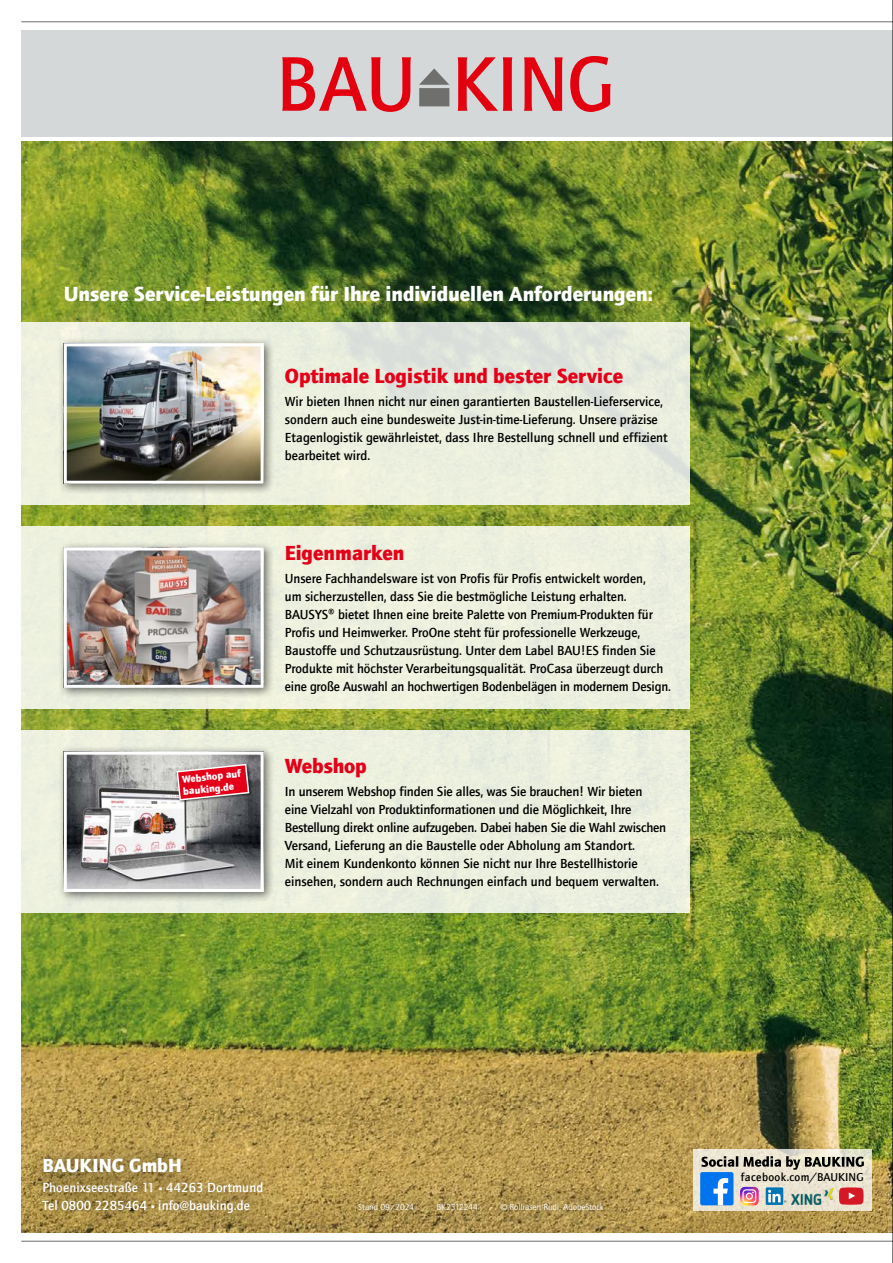
<style>
.page{position:relative;width:893px;height:1263px;background:#fff}
.page>*{position:absolute;margin:0;border:0;box-sizing:border-box;transform-origin:0 0}
.t1{font:900 21px "Quay Sans ITC Com";color:#fff}
.t2{font:900 21px "Quay Sans ITC Com";color:#e30018}
.t3{font:900 19.5px "Quay Sans ITC Com";letter-spacing:.005em;color:#fff}
.t4{font:500 13.5px/18px "Quay Sans ITC Com";color:#000}
.t5{font:500 13.5px/18px "Quay Sans ITC Com";letter-spacing:.005em;color:#fff}
.t6{font:500 11.7px "Quay Sans ITC Com";letter-spacing:.03em;color:#000}
.t7{font:900 10.35px/12px "Quay Sans ITC Com";color:#fff}
.t8{font:9px "Quay Sans ITC Com";color:#fff}
</style>
<div class="page">
<img style="left:21px;top:141px;width:871px;height:1091px">
<div style="left:21px;top:31px;width:872px;height:106px;background:#d5d8d8"></div>
<hr style="left:21px;top:21px;width:872px;height:1px;background:#717776">
<hr style="left:21px;top:1241px;width:872px;height:1px;background:#717776">
<hr style="left:892px;top:0;width:1px;height:1263px;background:#000">
<svg style="left:524px;top:57px;width:39px;height:54px"></svg>
<svg style="left:458px;top:57px;width:54px;height:54px"></svg>
<svg style="left:570px;top:56px;width:41px;height:56px"></svg>
<svg style="left:282px;top:57px;width:129px;height:55px"></svg>
<div style="left:419px;top:88px;width:30px;height:18px;background:#6f6f6e"></div>
<svg style="left:419px;top:68px;width:30px;height:17px"></svg>
<svg style="left:21px;top:322px;width:669px;height:183px;background:#e8ecdd"></svg>
<div style="left:58px;top:337px;width:217px;height:158px;background:#000;opacity:.55"></div>
<img style="left:68px;top:347px;width:192px;height:133px">
<div style="left:64px;top:343px;width:200px;height:141px;border:3px solid #fff"></div>
<div style="left:0;top:730px;width:690px;height:183px;background:#ecf0df"></div>
<div style="left:58px;top:746px;width:217px;height:157px;background:#000;opacity:.55"></div>
<img style="left:68px;top:756px;width:192px;height:132px">
<div style="left:64px;top:752px;width:200px;height:140px;border:3px solid #fff"></div>
<div style="left:176px;top:763px;width:76px;height:40px;background:#000;opacity:.6"></div>
<svg style="left:176px;top:763px;width:74px;height:38px;background:#cf3f4e"></svg>
<div style="left:339px;top:1182px;width:285px;height:51px;background:#000;opacity:.75"></div>
<svg style="left:693px;top:1149px;width:179px;height:62px;background:#e9e3d2"></svg>
<svg style="left:701px;top:1156px;width:163px;height:14px;background:#989486"></svg>
<img style="left:792px;top:1188px;width:41px;height:17px">
<svg style="left:839px;top:1187px;width:24px;height:18px"></svg>
<div style="left:766px;top:1187px;width:17px;height:18px;background:#0075b3"></div>
<svg style="left:768px;top:1190px;width:18px;height:13px"></svg>
<svg style="left:740px;top:1187px;width:19px;height:18px"></svg>
<div style="left:700px;top:1172px;width:33px;height:33px;background:#0074ef;border-radius:2px"></div>
<svg style="left:713px;top:1178px;width:15px;height:27px"></svg>
<div style="left:21px;top:1160px;width:263px;height:74px;background:#000;opacity:.75"></div>
<div style="left:21px;top:1137px;width:182px;height:58px;background:#000;opacity:.75"></div>
<div style="left:0;top:526px;width:690px;height:183px;background:#edf1df"></div>
<div style="left:58px;top:541px;width:217px;height:158px;background:#000;opacity:.55"></div>
<img style="left:68px;top:551px;width:192px;height:133px">
<div style="left:64px;top:547px;width:200px;height:141px;border:3px solid #fff"></div>
<h1 class="t1" style="left:64px;top:280px;width:591px">Unsere Service-Leistungen für Ihre individuellen Anforderungen:</h1>
<h1 class="t2" style="left:285px;top:362px;width:340px">Optimale Logistik und bester Service</h1>
<p class="t4" style="left:285px;top:392px;width:384px">Wir bieten Ihnen nicht nur einen garantierten Baustellen-Lieferservice, sondern auch eine bundesweite Just-in-time-Lieferung. Unsere präzise Etagenlogistik gewährleistet, dass Ihre Bestellung schnell und effizient bearbeitet wird.</p>
<p class="t7" style="left:181px;top:773px;width:61px;rotate:-6deg">Webshop auf bauking.de</p>
<h1 class="t2" style="left:285px;top:540px;width:121px">Eigenmarken</h1>
<p class="t4" style="left:285px;top:569px;width:388px">Unsere Fachhandelsware ist von Profis für Profis entwickelt worden,<br>um sicherzustellen, dass Sie die bestmögliche Leistung erhalten.<br>BAUSYS® bietet Ihnen eine breite Palette von Premium-Produkten für Profis und Heimwerker. ProOne steht für professionelle Werkzeuge, Baustoffe und Schutzausrüstung. Unter dem Label BAU!ES finden Sie Produkte mit höchster Verarbeitungsqualität. ProCasa überzeugt durch eine große Auswahl an hochwertigen Bodenbelägen in modernem Design.</p>
<h1 class="t2" style="left:285px;top:753px;width:83px">Webshop</h1>
<p class="t4" style="left:285px;top:782px;width:383px">In unserem Webshop finden Sie alles, was Sie brauchen! Wir bieten eine Vielzahl von Produktinformationen und die Möglichkeit, Ihre Bestellung direkt online aufzugeben. Dabei haben Sie die Wahl zwischen Versand, Lieferung an die Baustelle oder Abholung am Standort.<br>Mit einem Kundenkonto können Sie nicht nur Ihre Bestellhistorie einsehen, sondern auch Rechnungen einfach und bequem verwalten.</p>
<h2 class="t3" style="left:43px;top:1153px;width:141px">BAUKING GmbH</h2>
<p class="t5" style="left:43px;top:1178px;width:222px">Phoenixseestraße 11 ▪ 44263 Dortmund<br>Tel 0800 2285464 ▪ info@bauking.de</p>
<p class="t8" style="left:358px;top:1202px;width:57px">Stand 09/2024</p>
<p class="t8" style="left:436px;top:1202px;width:43px">BK2312244</p>
<p class="t8" style="left:500px;top:1202px;width:105px">© Rollrasen Rudi, AdobeStock</p>
<p class="t6" style="left:741px;top:1170px;width:124px">facebook.com/BAUKING</p>
</div>
